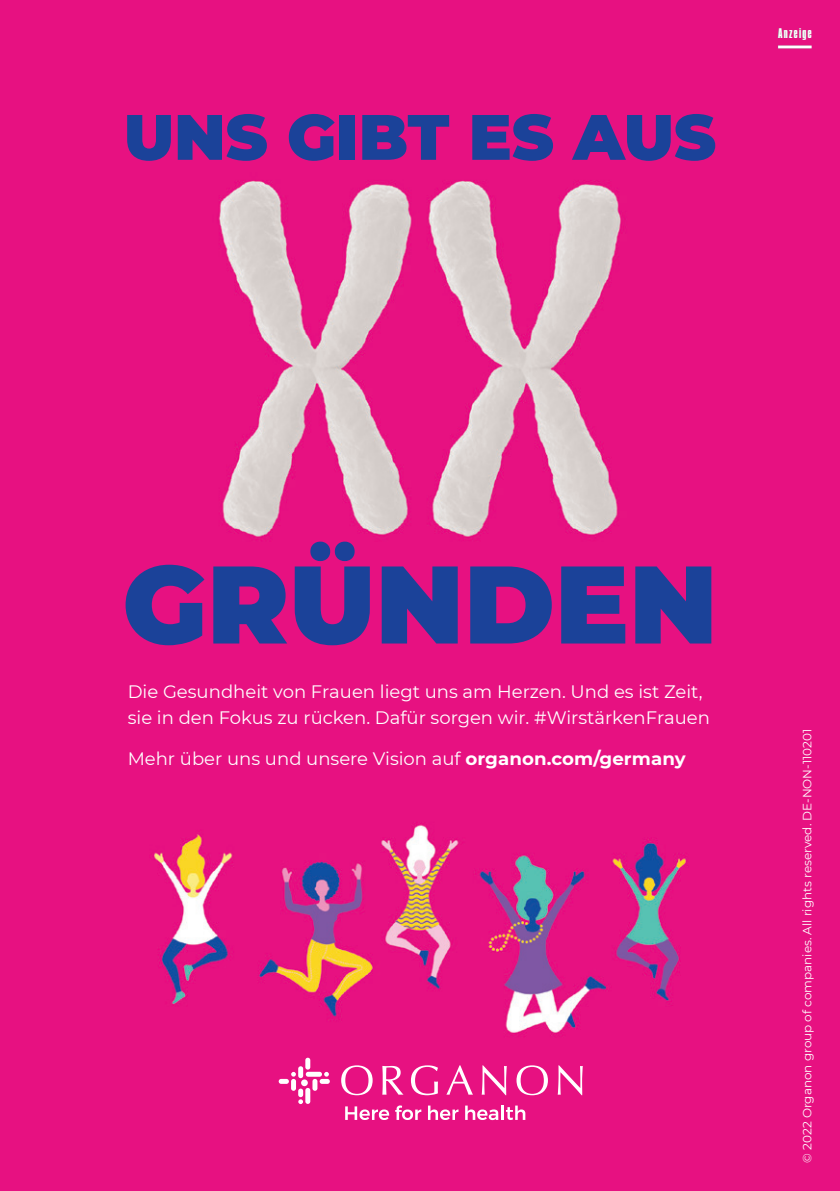
<style>
.page{position:relative;width:840px;height:1191px;background:#fff}
.page>*{position:absolute;margin:0;border:0;box-sizing:border-box;transform-origin:0 0}
.t1{font:900 110px "Montserrat";color:#1b4299}
.t2{font:900 64px "Montserrat";color:#1b4299}
.t3{font:18px/26px "Montserrat";color:#fff}
.t4{font:12px "Montserrat";color:#fff}
.t5{font:12px "Aka Acid GR Compacta";letter-spacing:.1em;color:#fff}
.s1{font-weight:700}
</style>
<div class="page">
<img style="left:0;top:801px;width:839px;height:390px">
<img style="left:0;top:0;width:839px;height:801px">
<svg style="left:341px;top:1065px;width:31px;height:30px"></svg>
<svg style="left:382px;top:1066px;width:21px;height:28px"></svg>
<svg style="left:410px;top:1065px;width:28px;height:30px"></svg>
<svg style="left:446px;top:1065px;width:26px;height:29px"></svg>
<svg style="left:481px;top:1065px;width:25px;height:30px"></svg>
<svg style="left:516px;top:1065px;width:31px;height:30px"></svg>
<svg style="left:557px;top:1065px;width:25px;height:30px"></svg>
<div style="left:305px;top:1071px;width:17px;height:5px;background:#fff;border-radius:2px"></div>
<div style="left:312px;top:1079px;width:5px;height:11px;background:#fff;border-radius:2px"></div>
<div style="left:305px;top:1057px;width:5px;height:12px;background:#fff;border-radius:2px"></div>
<div style="left:305px;top:1088px;width:5px;height:16px;background:#fff;border-radius:2px"></div>
<div style="left:298px;top:1066px;width:5px;height:12px;background:#fff;border-radius:2px"></div>
<div style="left:298px;top:1088px;width:5px;height:9px;background:#fff;border-radius:2px"></div>
<hr style="left:319px;top:1079px;width:10px;height:4px;background:#fff;border-radius:2px">
<svg style="left:278px;top:1079px;width:11px;height:4px"></svg>
<div style="left:291px;top:1079px;width:5px;height:11px;background:#fff;border-radius:2px"></div>
<div style="left:301px;top:1079px;width:6px;height:7px;background:#fff;border-radius:50%"></div>
<svg style="left:324px;top:1071px;width:5px;height:5px"></svg>
<svg style="left:298px;top:1099px;width:5px;height:5px"></svg>
<svg style="left:291px;top:1071px;width:5px;height:5px"></svg>
<svg style="left:345px;top:1106px;width:44px;height:14px"></svg>
<svg style="left:395px;top:1105px;width:26px;height:15px"></svg>
<svg style="left:427px;top:1105px;width:31px;height:15px"></svg>
<svg style="left:465px;top:1105px;width:60px;height:15px"></svg>
<hr style="left:777px;top:46px;width:34px;height:2px;background:#fff">
<p class="t2" style="left:124px;top:89px;width:593px">UNS GIBT ES AUS</p>
<p class="t5" style="left:777px;top:26px;width:35px">Anzeige</p>
<p class="t1" style="left:122px;top:522px;width:596px">GRÜNDEN</p>
<p class="t3" style="left:128px;top:678px;width:583px">Die Gesundheit von Frauen liegt uns am Herzen. Und es ist Zeit, sie in den Fokus zu rücken. Dafür sorgen wir. #WirstärkenFrauen</p>
<p class="t3" style="left:128px;top:744px;width:559px">Mehr über uns und unsere Vision auf <span class="s1">organon.com/germany</span></p>
<p class="t4" style="left:798px;top:1162px;width:435px;rotate:-90deg">© 2022 Organon group of companies. All rights reserved. DE-NON-110201</p>
</div>
